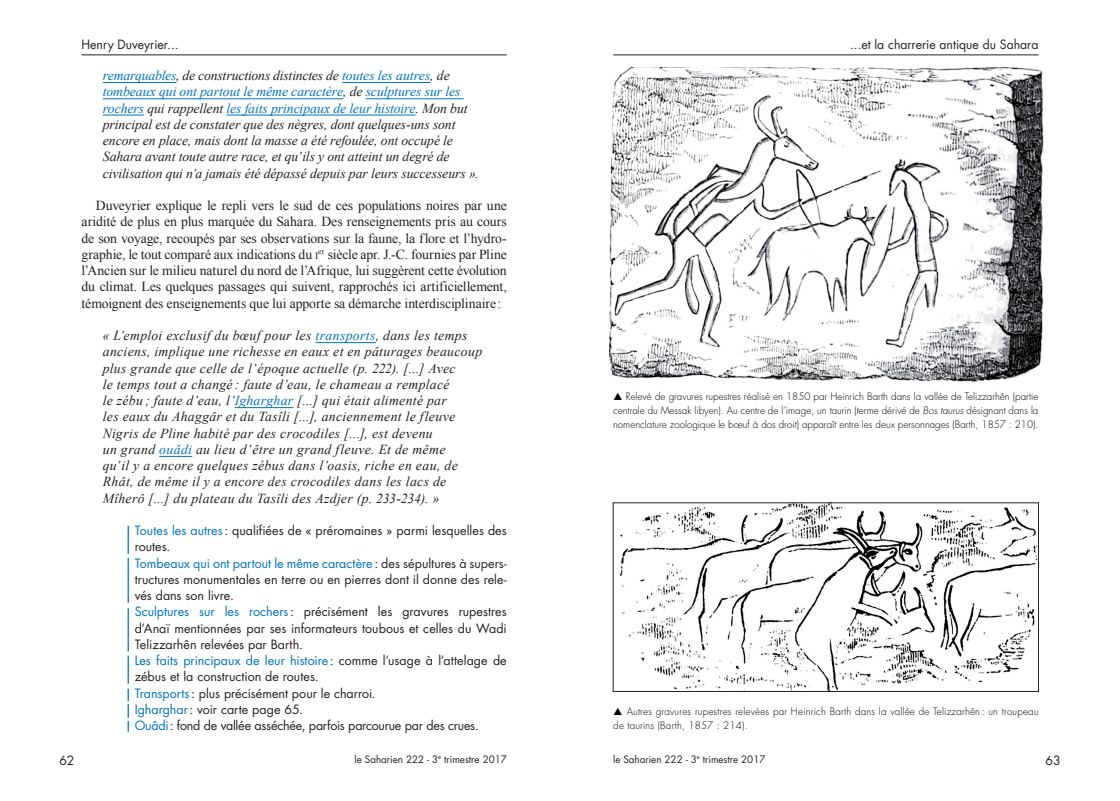
<style>
.page{position:relative;width:1120px;height:801px;background:#fff}
.page>*{position:absolute;margin:0;border:0;box-sizing:border-box;transform-origin:0 0}
.Texte_citation{font:italic 13.75px/16.2px "Times New Roman";letter-spacing:.015em;color:#231f20}
.Texte_courant_retrai{font:13.75px/16.2px "Times New Roman";letter-spacing:-.005em;color:#231f20;text-align:justify}
.Texte_citation-2{font:italic 13.75px/16.2px "Times New Roman";letter-spacing:-.01em;color:#231f20}
.Texte_courant{font:12.5px/16.2px "Futura";color:#231f20}
.Légende{font:300 10px/13.8px "Futura";letter-spacing:.02em;color:#000}
.t1{font:10px "Futura";color:#231f20}
.s1{color:#0072bc}
.s2{font-size:9.62px}
.s3{font-style:italic}
</style>
<div class="page">
<hr style="left:81px;top:55px;width:426px;height:1px;background:#231f20">
<hr style="left:613px;top:55px;width:425px;height:1px;background:#231f20">
<hr style="left:103px;top:82px;width:73px;height:1px;background:#0072bc">
<hr style="left:342px;top:82px;width:88px;height:1px;background:#0072bc">
<hr style="left:103px;top:98px;width:240px;height:1px;background:#0072bc">
<hr style="left:366px;top:98px;width:98px;height:1px;background:#0072bc">
<hr style="left:103px;top:115px;width:41px;height:1px;background:#0072bc">
<hr style="left:226px;top:115px;width:189px;height:1px;background:#0072bc">
<hr style="left:315px;top:342px;width:61px;height:1px;background:#0072bc">
<hr style="left:235px;top:407px;width:58px;height:1px;background:#0072bc">
<hr style="left:159px;top:456px;width:33px;height:1px;background:#0072bc">
<img style="left:609px;top:67px;width:435px;height:316px">
<img style="left:619px;top:505px;width:417px;height:184px">
<svg style="left:128px;top:525px;width:1px;height:29px"></svg>
<hr style="left:128px;top:558px;width:1px;height:45px;background:#0072bc">
<hr style="left:128px;top:608px;width:1px;height:43px;background:#0072bc">
<svg style="left:128px;top:655px;width:1px;height:77px"></svg>
<p class="Texte_courant" style="left:81px;top:37px;width:99px">Henry Duveyrier...</p>
<p class="Texte_courant" style="left:850px;top:37px;width:190px">...et la charrerie antique du Sahara</p>
<p class="Texte_citation-2" style="left:103px;top:67px;width:377px"><span class="s1">remarquables</span>, de constructions distinctes de <span class="s1">toutes les autres</span>, de <span class="s1">tombeaux qui ont partout le même caractère</span>, de <span class="s1">sculptures sur les rochers</span> qui rappellent <span class="s1">les faits principaux de leur histoire</span>. Mon but principal est de constater que des nègres, dont quelques-uns sont encore en place, mais dont la masse a été refoulée, ont occupé le Sahara avant toute autre race, et qu’ils y ont atteint un degré de civilisation qui n’a jamais été dépassé depuis par leurs successeurs ».</p>
<p class="Texte_courant_retrai" style="left:81px;top:197px;width:427px;text-indent:14px">Duveyrier explique le repli vers le sud de ces populations noires par une aridité de plus en plus marquée du Sahara. Des renseignements pris au cours de son voyage, recoupés par ses observations sur la faune, la flore et l’hydro&shy;graphie, le tout comparé aux indications du <span class="s2">i</span><sup>er</sup> siècle apr. J.-C. fournies par Pline l’Ancien sur le milieu naturel du nord de l’Afrique, lui suggèrent cette évolution du climat. Les quelques passages qui suivent, rapprochés ici artificiellement, témoignent des enseignements que lui apporte sa démarche interdisciplinaire:</p>
<p class="Texte_citation" style="left:103px;top:327px;width:381px">« L’emploi exclusif du bœuf pour les <span class="s1">transports</span>, dans les temps anciens, implique une richesse en eaux et en pâturages beaucoup plus grande que celle de l’époque actuelle (p. 222). […] Avec<br>le temps tout a changé : faute d’eau, le chameau a remplacé<br>le zébu ; faute d’eau, l’<span class="s1">Igharghar</span> […] qui était alimenté par<br>les eaux du Ahaggâr et du Tasîli […], anciennement le fleuve Nigris de Pline habité par des crocodiles […], est devenu<br>un grand <span class="s1">ouâdi</span> au lieu d’être un grand fleuve. Et de même<br>qu’il y a encore quelques zébus dans l’oasis, riche en eau, de Rhât, de même il y a encore des crocodiles dans les lacs de Mîherô […] du plateau du Tasîli des Azdjer (p. 233-234). »</p>
<p class="Texte_courant" style="left:135px;top:522px;width:374px"><span class="s1">Toutes les autres</span>: qualifiées de « préromaines » parmi lesquelles des routes.</p>
<p class="Texte_courant" style="left:135px;top:555px;width:374px;text-align:justify"><span class="s1">Tombeaux qui ont partout le même caractère</span>: des sépultures à supers&shy;tructures monumentales en terre ou en pierres dont il donne des rele&shy;vés dans son livre.</p>
<p class="Texte_courant" style="left:135px;top:604px;width:374px;text-align:justify"><span class="s1">Sculptures sur les rochers</span>: précisément les gravures rupestres d’Anaï mentionnées par ses informateurs toubous et celles du Wadi Telizzarhên relevées par Barth.</p>
<p class="Texte_courant" style="left:135px;top:652px;width:374px"><span class="s1">Les faits principaux de leur histoire</span>: comme l’usage à l’attelage de zébus et la construction de routes.</p>
<p class="Texte_courant" style="left:135px;top:685px;width:243px"><span class="s1">Transports</span>: plus précisément pour le charroi.</p>
<p class="Texte_courant" style="left:135px;top:701px;width:170px"><span class="s1">Igharghar</span>: voir carte page 65.</p>
<p class="Texte_courant" style="left:135px;top:717px;width:345px"><span class="s1">Ouâdi</span>: fond de vallée asséchée, parfois parcourue par des crues.</p>
<p class="Légende" style="left:613px;top:390px;width:427px;text-align:justify;text-indent:13px">Relevé de gravures rupestres réalisé en 1850 par Heinrich Barth dans la vallée de Telizzarhên (partie centrale du Messak libyen). Au centre de l’image, un taurin (terme dérivé de <span class="s3">Bos taurus</span> désignant dans la nomenclature zoologique le bœuf à dos droit) apparaît entre les deux personnages (Barth, 1857 : 210).</p>
<p class="Légende" style="left:613px;top:705px;width:427px;text-indent:13px">Autres gravures rupestres relevées par Heinrich Barth dans la vallée de Telizzarhên : un troupeau de taurins (Barth, 1857 : 214).</p>
<p class="Texte_courant" style="left:59px;top:752px;width:17px">62</p>
<p class="t1" style="left:354px;top:752px;width:154px">le Saharien 222 - 3<sup>e</sup> trimestre 2017</p>
<p class="Texte_courant" style="left:1045px;top:752px;width:17px">63</p>
<p class="t1" style="left:613px;top:752px;width:154px">le Saharien 222 - 3<sup>e</sup> trimestre 2017</p>
</div>
